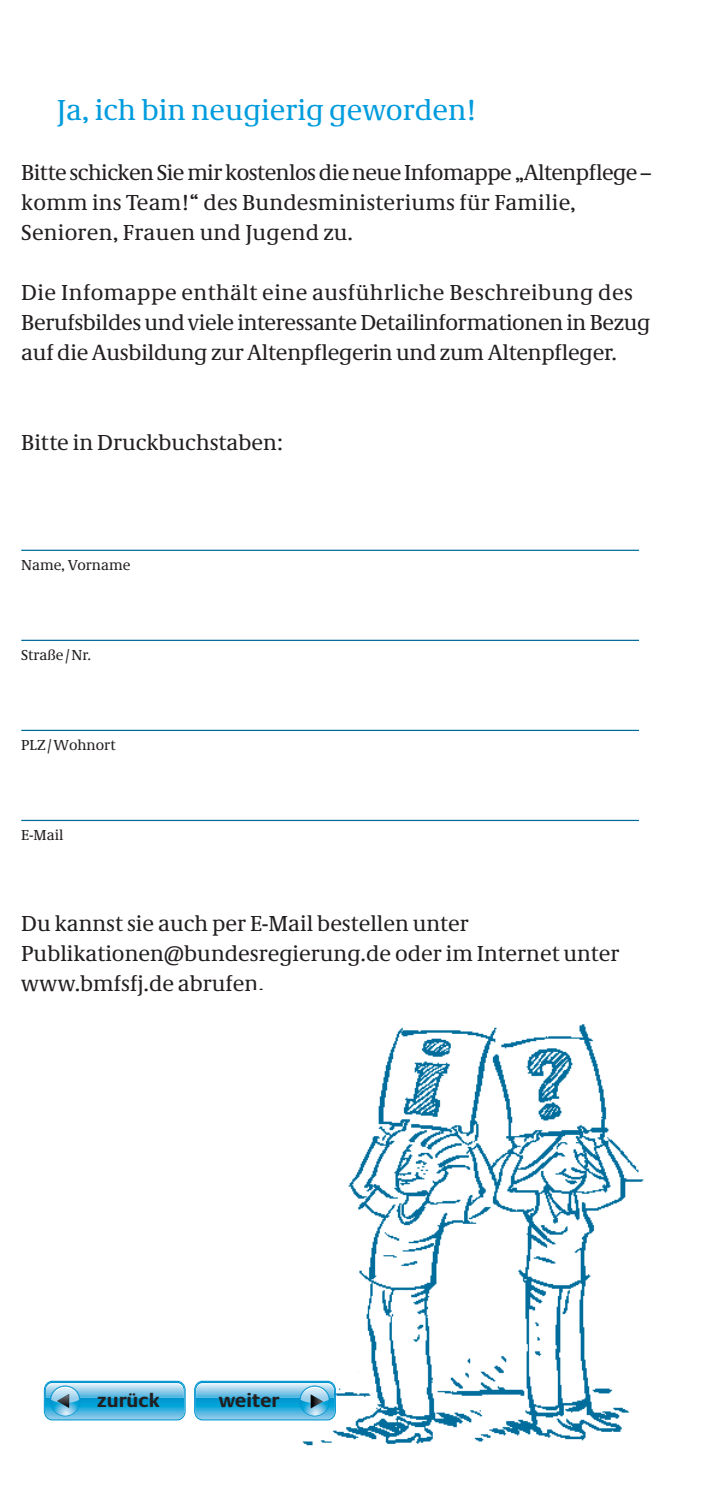
<style>
.page{position:relative;width:702px;height:1489px;background:#fff}
.page>*{position:absolute;margin:0;border:0;box-sizing:border-box;transform-origin:0 0}
.t1{font:30px "Neue Demos";color:#009cdd}
.t2{font:22.5px/30px "Neue Demos";color:#231f20}
.t3{font:700 20px "Neue Praxis";color:#231f20}
.t4{font:15px "Neue Demos";color:#231f20}
</style>
<div class="page">
<hr style="left:21px;top:549px;width:645px;height:2px;background:#006c9b">
<hr style="left:21px;top:639px;width:645px;height:2px;background:#006c9b">
<hr style="left:21px;top:729px;width:645px;height:2px;background:#006c9b">
<hr style="left:21px;top:819px;width:645px;height:2px;background:#006c9b">
<img style="left:251px;top:1024px;width:393px;height:422px">
<div style="left:639px;top:504px;width:63px;height:351px;background:#fff"></div>
<svg style="left:44px;top:1380px;width:142px;height:40px;background:#61bbe0"></svg>
<svg style="left:194px;top:1380px;width:142px;height:40px;background:#60bbe0"></svg>
<p class="t1" style="left:57px;top:92px;width:421px">Ja, ich bin neugierig geworden!</p>
<p class="t2" style="left:21px;top:157px;width:631px">Bitte schicken Sie mir kostenlos die neue Infomappe „Altenpflege– komm ins Team!“ des Bundesministeriums für Familie,<br>Senioren, Frauen und Jugend zu.</p>
<p class="t2" style="left:21px;top:277px;width:630px">Die Infomappe enthält eine ausführliche Beschreibung des<br>Berufsbildes und viele interessante Detailinformationen in Bezug auf die Ausbildung zur Altenpflegerin und zum Altenpfleger.</p>
<p class="t2" style="left:21px;top:427px;width:263px">Bitte in Druckbuchstaben:</p>
<p class="t4" style="left:21px;top:556px;width:111px">Name, Vorname</p>
<p class="t4" style="left:21px;top:646px;width:72px">Straße / Nr.</p>
<p class="t4" style="left:21px;top:736px;width:96px">PLZ / Wohnort</p>
<p class="t4" style="left:21px;top:826px;width:44px">E-Mail</p>
<p class="t2" style="left:21px;top:907px;width:599px">Du kannst sie auch per E-Mail bestellen unter<br>Publikationen@bundesregierung.de oder im Internet unter www.bmfsfj.de abrufen.</p>
<p class="t3" style="left:97px;top:1387px;width:64px">zurück</p>
<p class="t3" style="left:219px;top:1387px;width:62px">weiter</p>
</div>
